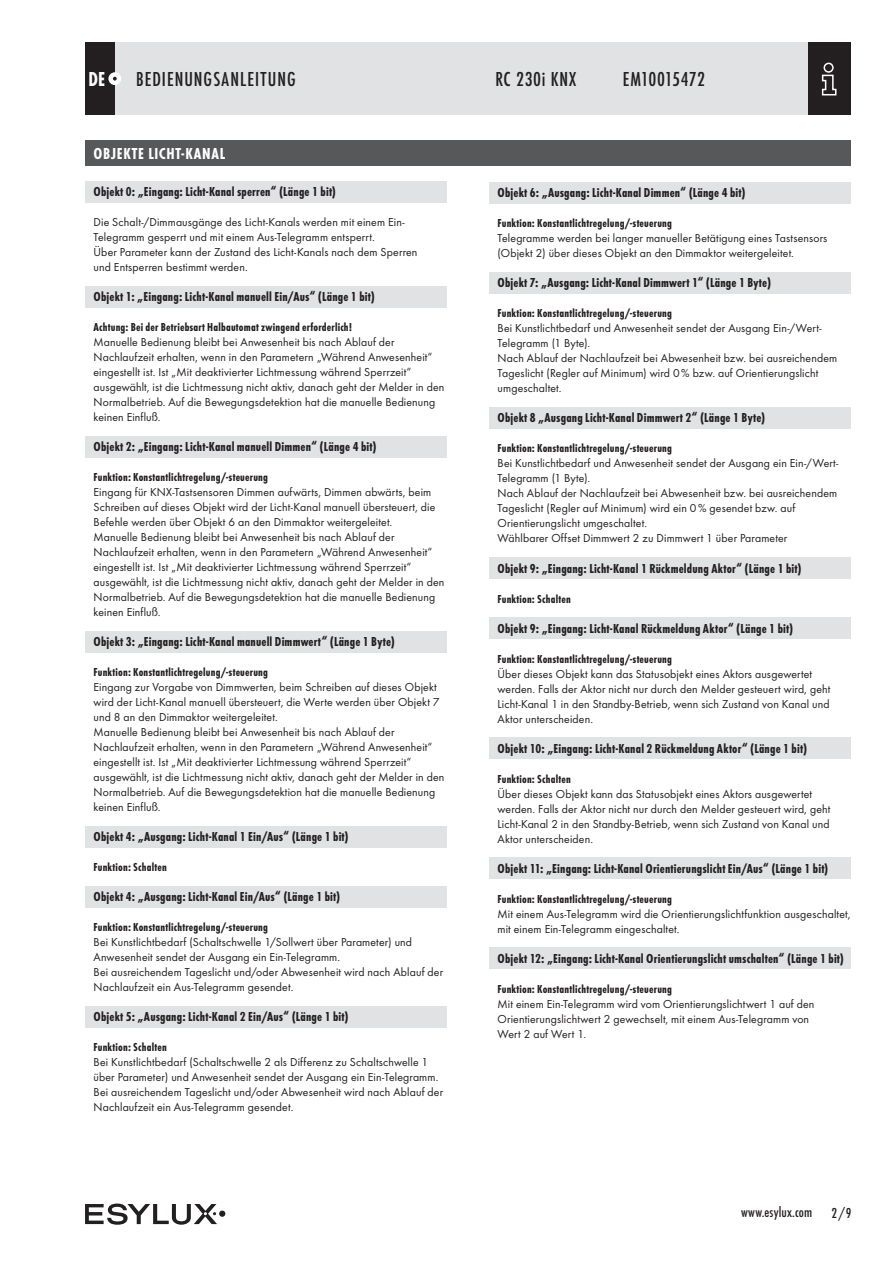
<style>
.page{position:relative;width:893px;height:1263px;background:#fff}
.page>*{position:absolute;margin:0;border:0;box-sizing:border-box;transform-origin:0 0}
.t1{font:500 21px "Futura Con";letter-spacing:.045em;color:#231f20}
.t2{font:500 21px "Futura Con";color:#231f20}
.t3{font:500 21px "Futura Con";letter-spacing:.025em;color:#231f20}
.t4{font:700 21px "Futura Con";color:#fff;scale:.95 1}
.t5{font:700 16.5px "Futura Con";letter-spacing:.04em;color:#fff}
.t6{font:500 15px "Futura Con";letter-spacing:.01em;color:#231f20}
.t7{font:700 13.5px "Futura Con";letter-spacing:.015em;color:#231f20}
.t8{font:12px/15px "Futura Boo";letter-spacing:.015em;color:#231f20}
.t9{font:700 12px "Futura Con";letter-spacing:.015em;color:#231f20}
</style>
<div class="page">
<div style="left:85px;top:43px;width:765px;height:72px;background:#e1e2e4"></div>
<div style="left:808px;top:43px;width:42px;height:72px;background:#231f20"></div>
<svg style="left:821px;top:62px;width:16px;height:34px"></svg>
<div style="left:85px;top:43px;width:30px;height:72px;background:#231f20"></div>
<div style="left:108px;top:72px;width:13px;height:13px;background:#fff;border-radius:50%"></div>
<svg style="left:113px;top:77px;width:4px;height:4px"></svg>
<div style="left:219px;top:1210px;width:6px;height:7px;background:#231f20;border-radius:50%"></div>
<svg style="left:85px;top:1203px;width:132px;height:22px"></svg>
<div style="left:489px;top:947px;width:361px;height:22px;background:#e1e2e4"></div>
<div style="left:489px;top:857px;width:361px;height:21px;background:#e1e2e4"></div>
<div style="left:489px;top:737px;width:361px;height:22px;background:#e1e2e4"></div>
<div style="left:489px;top:617px;width:361px;height:22px;background:#e1e2e4"></div>
<div style="left:489px;top:557px;width:361px;height:22px;background:#e1e2e4"></div>
<div style="left:489px;top:407px;width:361px;height:22px;background:#e1e2e4"></div>
<div style="left:489px;top:272px;width:361px;height:22px;background:#e1e2e4"></div>
<div style="left:489px;top:182px;width:361px;height:22px;background:#e1e2e4"></div>
<div style="left:85px;top:1006px;width:361px;height:21px;background:#e1e2e4"></div>
<div style="left:85px;top:887px;width:361px;height:21px;background:#e1e2e4"></div>
<div style="left:85px;top:826px;width:361px;height:21px;background:#e1e2e4"></div>
<div style="left:85px;top:631px;width:361px;height:22px;background:#e1e2e4"></div>
<div style="left:85px;top:436px;width:361px;height:22px;background:#e1e2e4"></div>
<div style="left:85px;top:286px;width:361px;height:22px;background:#e1e2e4"></div>
<div style="left:85px;top:181px;width:361px;height:22px;background:#e1e2e4"></div>
<div style="left:85px;top:140px;width:765px;height:26px;background:#57585a"></div>
<h1 class="t4" style="left:88px;top:67px;width:19px">DE</h1>
<h1 class="t1" style="left:136px;top:67px;width:161px">BEDIENUNGSANLEITUNG</h1>
<h1 class="t3" style="left:495px;top:67px;width:82px">RC 230i KNX</h1>
<h1 class="t2" style="left:623px;top:67px;width:84px">EM10015472</h1>
<h2 class="t5" style="left:94px;top:144px;width:31px">Objekte</h2>
<h2 class="t5" style="left:148px;top:144px;width:14px">Licht</h2>
<h2 class="t5" style="left:182px;top:144px;width:22px">-Kanal</h2>
<p class="t7" style="left:94px;top:184px;width:244px">Objekt 0: „Eingang: Licht-Kanal sperren“ (Länge 1 bit)</p>
<p class="t8" style="left:94px;top:215px;width:325px">Die Schalt-/Dimmausgänge des Licht-Kanals werden mit einem Ein-Telegramm gesperrt und mit einem Aus-Telegramm entsperrt.<br>Über Parameter kann der Zustand des Licht-Kanals nach dem Sperren und Entsperren bestimmt werden.</p>
<p class="t7" style="left:94px;top:289px;width:283px">Objekt 1: „Eingang: Licht-Kanal manuell Ein/Aus“ (Länge 1 bit)</p>
<p class="t9" style="left:94px;top:320px;width:260px">Achtung: Bei der Betriebsart Halbautomat zwingend erforderlich!</p>
<p class="t8" style="left:94px;top:335px;width:352px">Manuelle Bedienung bleibt bei Anwesenheit bis nach Ablauf der Nachlaufzeit erhalten, wenn in den Parametern „Während Anwesenheit“ eingestellt ist. Ist „Mit deaktivierter Lichtmessung während Sperrzeit“ ausgewählt, ist die Lichtmessung nicht aktiv, danach geht der Melder in den Normalbetrieb. Auf die Bewegungsdetektion hat die manuelle Bedienung keinen Einfluß.</p>
<p class="t7" style="left:94px;top:439px;width:285px">Objekt 2: „Eingang: Licht-Kanal manuell Dimmen“ (Länge 4 bit)</p>
<p class="t9" style="left:94px;top:470px;width:176px">Funktion: Konstantlichtregelung/-steuerung</p>
<p class="t8" style="left:94px;top:485px;width:352px">Eingang für KNX-Tastsensoren Dimmen aufwärts, Dimmen abwärts, beim Schreiben auf dieses Objekt wird der Licht-Kanal manuell übersteuert, die Befehle werden über Objekt 6 an den Dimmaktor weitergeleitet.<br>Manuelle Bedienung bleibt bei Anwesenheit bis nach Ablauf der Nachlaufzeit erhalten, wenn in den Parametern „Während Anwesenheit“ eingestellt ist. Ist „Mit deaktivierter Lichtmessung während Sperrzeit“ ausgewählt, ist die Lichtmessung nicht aktiv, danach geht der Melder in den Normalbetrieb. Auf die Bewegungsdetektion hat die manuelle Bedienung keinen Einfluß.</p>
<p class="t7" style="left:94px;top:634px;width:303px">Objekt 3: „Eingang: Licht-Kanal manuell Dimmwert“ (Länge 1 Byte)</p>
<p class="t9" style="left:94px;top:665px;width:176px">Funktion: Konstantlichtregelung/-steuerung</p>
<p class="t8" style="left:94px;top:680px;width:352px">Eingang zur Vorgabe von Dimmwerten, beim Schreiben auf dieses Objekt wird der Licht-Kanal manuell übersteuert, die Werte werden über Objekt 7 und 8 an den Dimmaktor weitergeleitet.<br>Manuelle Bedienung bleibt bei Anwesenheit bis nach Ablauf der Nachlaufzeit erhalten, wenn in den Parametern „Während Anwesenheit“ eingestellt ist. Ist „Mit deaktivierter Lichtmessung während Sperrzeit“ ausgewählt, ist die Lichtmessung nicht aktiv, danach geht der Melder in den Normalbetrieb. Auf die Bewegungsdetektion hat die manuelle Bedienung keinen Einfluß.</p>
<p class="t7" style="left:94px;top:829px;width:257px">Objekt 4: „Ausgang: Licht-Kanal 1 Ein/Aus“ (Länge 1 bit)</p>
<p class="t9" style="left:94px;top:860px;width:75px">Funktion: Schalten</p>
<p class="t7" style="left:94px;top:889px;width:248px">Objekt 4: „Ausgang: Licht-Kanal Ein/Aus“ (Länge 1 bit)</p>
<p class="t9" style="left:94px;top:920px;width:176px">Funktion: Konstantlichtregelung/-steuerung</p>
<p class="t8" style="left:94px;top:935px;width:351px">Bei Kunstlichtbedarf (Schaltschwelle 1/Sollwert über Parameter) und Anwesenheit sendet der Ausgang ein Ein-Telegramm.<br>Bei ausreichendem Tageslicht und/oder Abwesenheit wird nach Ablauf der Nachlaufzeit ein Aus-Telegramm gesendet.</p>
<p class="t7" style="left:94px;top:1009px;width:257px">Objekt 5: „Ausgang: Licht-Kanal 2 Ein/Aus“ (Länge 1 bit)</p>
<p class="t9" style="left:94px;top:1040px;width:75px">Funktion: Schalten</p>
<p class="t8" style="left:94px;top:1055px;width:351px">Bei Kunstlichtbedarf (Schaltschwelle 2 als Differenz zu Schaltschwelle 1 über Parameter) und Anwesenheit sendet der Ausgang ein Ein-Telegramm.<br>Bei ausreichendem Tageslicht und/oder Abwesenheit wird nach Ablauf der Nachlaufzeit ein Aus-Telegramm gesendet.</p>
<p class="t7" style="left:497px;top:185px;width:250px">Objekt 6: „Ausgang: Licht-Kanal Dimmen“ (Länge 4 bit)</p>
<p class="t9" style="left:497px;top:216px;width:176px">Funktion: Konstantlichtregelung/-steuerung</p>
<p class="t8" style="left:497px;top:231px;width:331px">Telegramme werden bei langer manueller Betätigung eines Tastsensors (Objekt 2) über dieses Objekt an den Dimmaktor weitergeleitet.</p>
<p class="t7" style="left:497px;top:275px;width:275px">Objekt 7: „Ausgang: Licht-Kanal Dimmwert 1“ (Länge 1 Byte)</p>
<p class="t9" style="left:497px;top:306px;width:176px">Funktion: Konstantlichtregelung/-steuerung</p>
<p class="t8" style="left:497px;top:321px;width:341px">Bei Kunstlichtbedarf und Anwesenheit sendet der Ausgang Ein-/Wert-Telegramm (1 Byte).<br>Nach Ablauf der Nachlaufzeit bei Abwesenheit bzw. bei ausreichendem Tageslicht (Regler auf Minimum) wird 0% bzw. auf Orientierungslicht umgeschaltet.</p>
<p class="t7" style="left:497px;top:410px;width:269px">Objekt 8 „Ausgang Licht-Kanal Dimmwert 2“ (Länge 1 Byte)</p>
<p class="t9" style="left:497px;top:441px;width:176px">Funktion: Konstantlichtregelung/-steuerung</p>
<p class="t8" style="left:497px;top:456px;width:342px">Bei Kunstlichtbedarf und Anwesenheit sendet der Ausgang ein Ein-/Wert-Telegramm (1 Byte).<br>Nach Ablauf der Nachlaufzeit bei Abwesenheit bzw. bei ausreichendem Tageslicht (Regler auf Minimum) wird ein 0% gesendet bzw. auf Orientierungslicht umgeschaltet.<br>Wählbarer Offset Dimmwert 2 zu Dimmwert 1 über Parameter</p>
<p class="t7" style="left:497px;top:560px;width:306px">Objekt 9: „Eingang: Licht-Kanal 1 Rückmeldung Aktor“ (Länge 1 bit)</p>
<p class="t9" style="left:497px;top:591px;width:75px">Funktion: Schalten</p>
<p class="t7" style="left:497px;top:620px;width:297px">Objekt 9: „Eingang: Licht-Kanal Rückmeldung Aktor“ (Länge 1 bit)</p>
<p class="t9" style="left:497px;top:651px;width:176px">Funktion: Konstantlichtregelung/-steuerung</p>
<p class="t8" style="left:497px;top:666px;width:334px">Über dieses Objekt kann das Statusobjekt eines Aktors ausgewertet werden. Falls der Aktor nicht nur durch den Melder gesteuert wird, geht Licht-Kanal 1 in den Standby-Betrieb, wenn sich Zustand von Kanal und Aktor unterscheiden.</p>
<p class="t7" style="left:497px;top:740px;width:311px">Objekt 10: „Eingang: Licht-Kanal 2 Rückmeldung Aktor“ (Länge 1 bit)</p>
<p class="t9" style="left:497px;top:771px;width:75px">Funktion: Schalten</p>
<p class="t8" style="left:497px;top:786px;width:334px">Über dieses Objekt kann das Statusobjekt eines Aktors ausgewertet werden. Falls der Aktor nicht nur durch den Melder gesteuert wird, geht Licht-Kanal 2 in den Standby-Betrieb, wenn sich Zustand von Kanal und Aktor unterscheiden.</p>
<p class="t7" style="left:497px;top:860px;width:332px">Objekt 11: „Eingang: Licht-Kanal Orientierungslicht Ein/Aus“ (Länge 1 bit)</p>
<p class="t9" style="left:497px;top:891px;width:176px">Funktion: Konstantlichtregelung/-steuerung</p>
<p class="t8" style="left:497px;top:906px;width:354px">Mit einem Aus-Telegramm wird die Orientierungslichtfunktion ausgeschaltet, mit einem Ein-Telegramm eingeschaltet.</p>
<p class="t7" style="left:497px;top:950px;width:348px">Objekt 12: „Eingang: Licht-Kanal Orientierungslicht umschalten“ (Länge 1 bit)</p>
<p class="t9" style="left:497px;top:981px;width:176px">Funktion: Konstantlichtregelung/-steuerung</p>
<p class="t8" style="left:497px;top:996px;width:318px">Mit einem Ein-Telegramm wird vom Orientierungslichtwert 1 auf den<br>Orientierungslichtwert 2 gewechselt, mit einem Aus-Telegramm von<br>Wert 2 auf Wert 1.</p>
<p class="t6" style="left:741px;top:1204px;width:73px">www.esylux.com</p>
<p class="t6" style="left:831px;top:1204px;width:22px">2/9</p>
</div>
